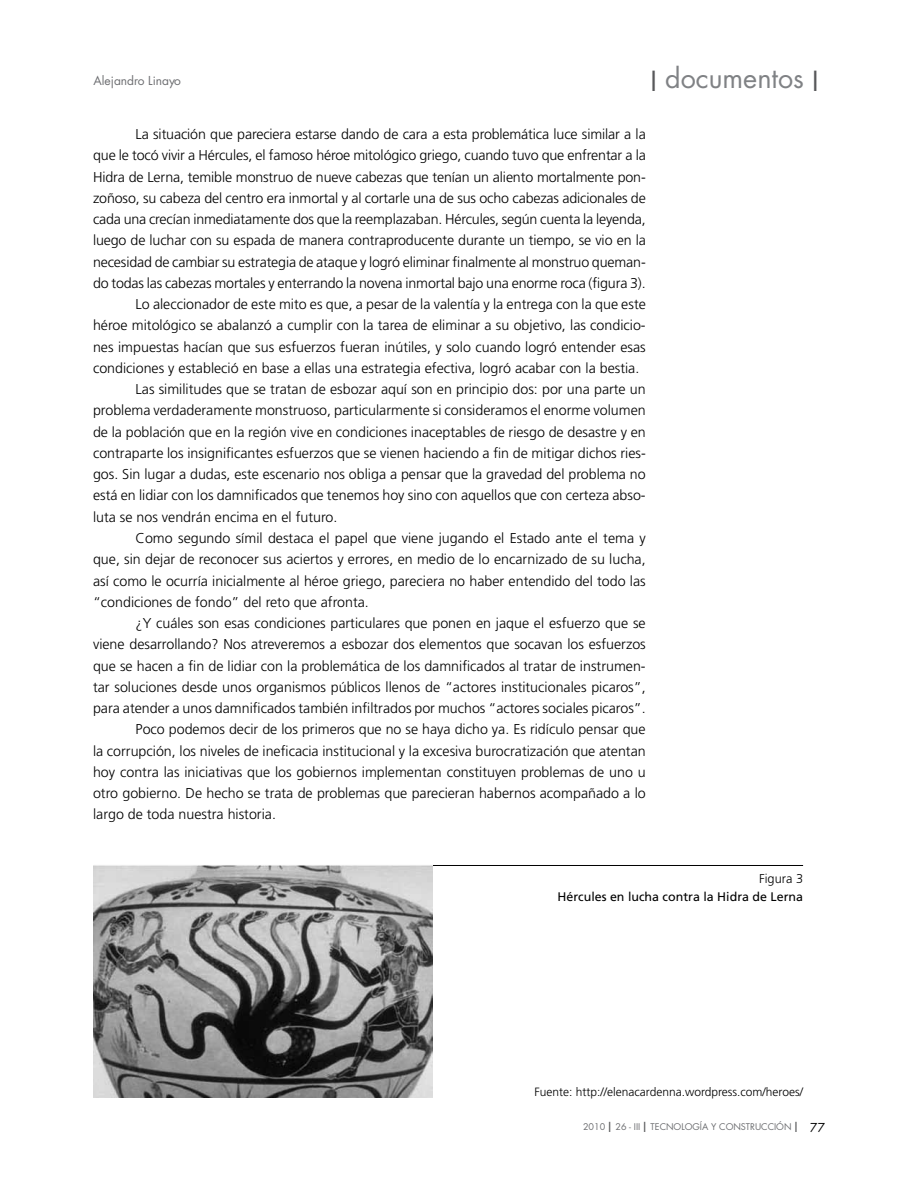
<style>
.page{position:relative;width:918px;height:1188px;background:#fff}
.page>*{position:absolute;margin:0;border:0;box-sizing:border-box;transform-origin:0 0}
.t1{font:27px "Futura";color:#808285}
.t2{font:300 14.25px "Frutiger";color:#000}
.t3{font:300 12.75px "Frutiger";color:#000}
.t4{font:12.45px "Frutiger";color:#000}
.t5{font:300 12px "Frutiger";color:#000}
.t6{font:12px "Futura";color:#6d6e71}
.t7{font:9px "Futura";color:#6d6e71}
.s1{color:#58595b}
.s2{font-size:13.5px;color:#58595b}
.s3{font-size:12px;color:#000}
</style>
<div class="page">
<hr style="left:94px;top:865px;width:709px;height:1px;background:#000">
<img style="left:93px;top:866px;width:340px;height:231px">
<p class="t6" style="left:94px;top:73px;width:89px">Alejandro Linayo</p>
<h1 class="t1" style="left:650px;top:61px;width:170px"><span class="s1">I</span> documentos <span class="s1">I</span></h1>
<p class="t2" style="left:136px;top:126px;width:512px">La situación que pareciera estarse dando de cara a esta problemática luce similar a la</p>
<p class="t2" style="left:93px;top:147px;width:554px">que le tocó vivir a Hércules, el famoso héroe mitológico griego, cuando tuvo que enfrentar a la</p>
<p class="t2" style="left:93px;top:169px;width:554px">Hidra de Lerna, temible monstruo de nueve cabezas que tenían un aliento mortalmente pon-</p>
<p class="t2" style="left:93px;top:190px;width:554px">zoñoso, su cabeza del centro era inmortal y al cortarle una de sus ocho cabezas adicionales de</p>
<p class="t2" style="left:93px;top:211px;width:554px">cada una crecían inmediatamente dos que la reemplazaban. Hércules, según cuenta la leyenda,</p>
<p class="t2" style="left:93px;top:232px;width:554px">luego de luchar con su espada de manera contraproducente durante un tiempo, se vio en la</p>
<p class="t2" style="left:93px;top:254px;width:554px">necesidad de cambiar su estrategia de ataque y logró eliminar finalmente al monstruo queman-</p>
<p class="t2" style="left:93px;top:275px;width:554px">do todas las cabezas mortales y enterrando la novena inmortal bajo una enorme roca (figura 3).</p>
<p class="t2" style="left:136px;top:296px;width:512px">Lo aleccionador de este mito es que, a pesar de la valentía y la entrega con la que este</p>
<p class="t2" style="left:93px;top:317px;width:554px">héroe mitológico se abalanzó a cumplir con la tarea de eliminar a su objetivo, las condicio-</p>
<p class="t2" style="left:93px;top:339px;width:554px">nes impuestas hacían que sus esfuerzos fueran inútiles, y solo cuando logró entender esas</p>
<p class="t2" style="left:93px;top:360px;width:548px">condiciones y estableció en base a ellas una estrategia efectiva, logró acabar con la bestia.</p>
<p class="t2" style="left:136px;top:381px;width:512px">Las similitudes que se tratan de esbozar aquí son en principio dos: por una parte un</p>
<p class="t2" style="left:93px;top:402px;width:554px">problema verdaderamente monstruoso, particularmente si consideramos el enorme volumen</p>
<p class="t2" style="left:93px;top:424px;width:554px">de la población que en la región vive en condiciones inaceptables de riesgo de desastre y en</p>
<p class="t2" style="left:93px;top:445px;width:554px">contraparte los insignificantes esfuerzos que se vienen haciendo a fin de mitigar dichos ries-</p>
<p class="t2" style="left:93px;top:466px;width:554px">gos. Sin lugar a dudas, este escenario nos obliga a pensar que la gravedad del problema no</p>
<p class="t2" style="left:93px;top:487px;width:554px">está en lidiar con los damnificados que tenemos hoy sino con aquellos que con certeza abso-</p>
<p class="t2" style="left:93px;top:509px;width:246px">luta se nos vendrán encima en el futuro.</p>
<p class="t2" style="left:136px;top:530px;width:512px">Como segundo símil destaca el papel que viene jugando el Estado ante el tema y</p>
<p class="t2" style="left:93px;top:551px;width:554px">que, sin dejar de reconocer sus aciertos y errores, en medio de lo encarnizado de su lucha,</p>
<p class="t2" style="left:93px;top:573px;width:554px">así como le ocurría inicialmente al héroe griego, pareciera no haber entendido del todo las</p>
<p class="t2" style="left:93px;top:594px;width:277px">“condiciones de fondo” del reto que afronta.</p>
<p class="t2" style="left:136px;top:615px;width:512px">¿Y cuáles son esas condiciones particulares que ponen en jaque el esfuerzo que se</p>
<p class="t2" style="left:93px;top:636px;width:554px">viene desarrollando? Nos atreveremos a esbozar dos elementos que socavan los esfuerzos</p>
<p class="t2" style="left:93px;top:658px;width:554px">que se hacen a fin de lidiar con la problemática de los damnificados al tratar de instrumen-</p>
<p class="t2" style="left:93px;top:679px;width:554px">tar soluciones desde unos organismos públicos llenos de “actores institucionales picaros”,</p>
<p class="t2" style="left:93px;top:700px;width:554px">para atender a unos damnificados también infiltrados por muchos “actores sociales picaros”.</p>
<p class="t2" style="left:136px;top:721px;width:512px">Poco podemos decir de los primeros que no se haya dicho ya. Es ridículo pensar que</p>
<p class="t2" style="left:93px;top:743px;width:554px">la corrupción, los niveles de ineficacia institucional y la excesiva burocratización que atentan</p>
<p class="t2" style="left:93px;top:764px;width:554px">hoy contra las iniciativas que los gobiernos implementan constituyen problemas de uno u</p>
<p class="t2" style="left:93px;top:785px;width:554px">otro gobierno. De hecho se trata de problemas que parecieran habernos acompañado a lo</p>
<p class="t2" style="left:93px;top:806px;width:184px">largo de toda nuestra historia.</p>
<p class="t3" style="left:759px;top:871px;width:45px">Figura 3</p>
<p class="t4" style="left:557px;top:889px;width:247px">Hércules en lucha contra la Hidra de Lerna</p>
<p class="t5" style="left:535px;top:1085px;width:270px">Fuente: http://elenacardenna.wordpress.com/heroes/</p>
<p class="t7" style="left:583px;top:1121px;width:244px">2010 <span class="s2">I</span> 26 - III <span class="s2">I</span> TECNOLOGÍA Y CONSTRUCCIÓN <span class="s2">I</span> <span class="s3">77</span></p>
</div>
